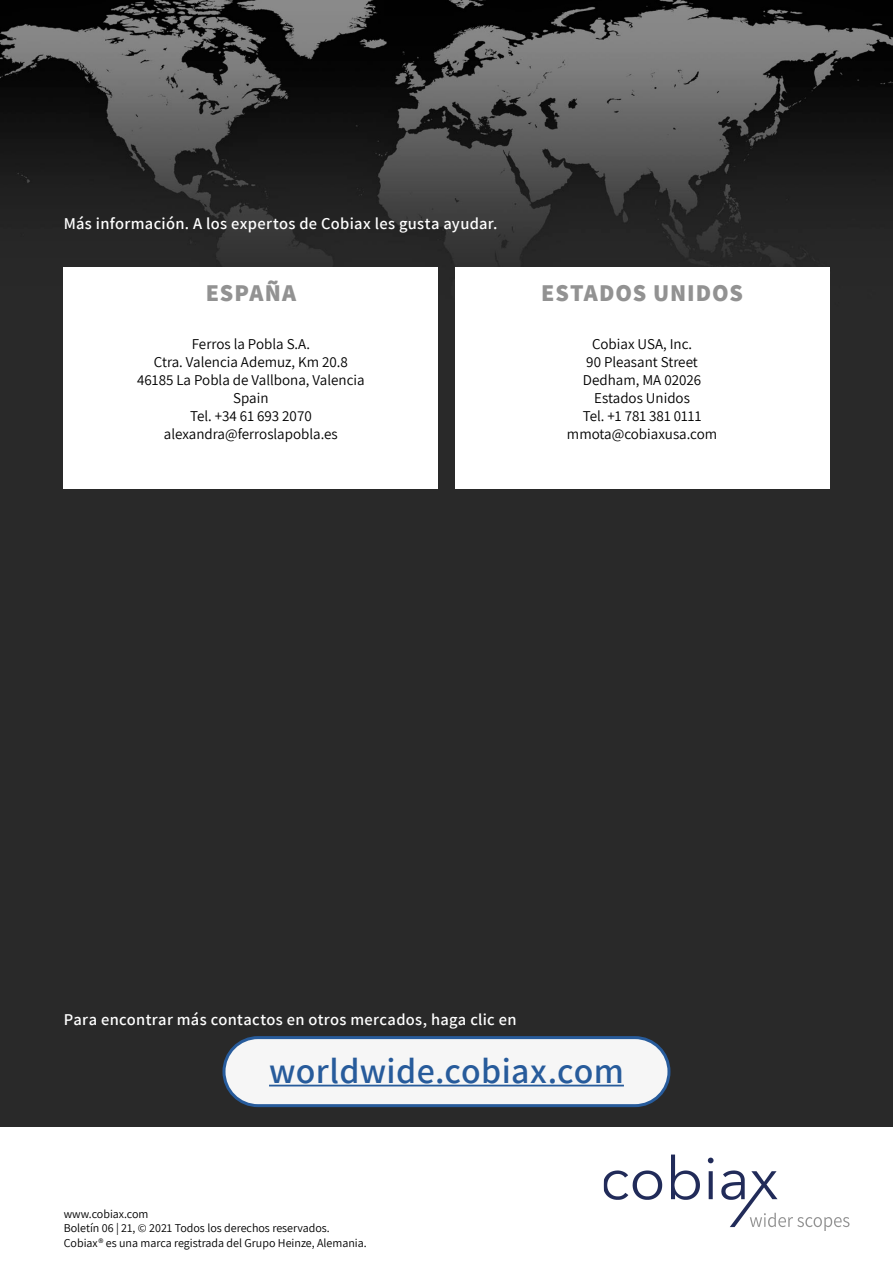
<style>
.page{position:relative;width:893px;height:1263px;background:#fff}
.page>*{position:absolute;margin:0;border:0;box-sizing:border-box;transform-origin:0 0}
.t1{font:600 36px "Assistant";letter-spacing:.01em;color:#275b9b}
.t2{font:800 24px "Assistant";letter-spacing:.04em;color:#929292}
.t3{font:600 16.5px "Assistant";letter-spacing:.02em;color:#fff}
.t4{font:15px/18px "Assistant";color:#000;text-align:center}
.t5{font:12px/14.4px "Assistant";color:#000}
</style>
<div class="page">
<img style="left:604px;top:1154px;width:245px;height:76px">
<img style="left:0;top:0;width:893px;height:1127px">
<div style="left:224px;top:1037px;width:445px;height:69px;background:#f6f6f6;border-radius:34px"></div>
<div style="left:222px;top:1036px;width:448px;height:71px;border:3px solid #275b9b;border-radius:34px"></div>
<hr style="left:269px;top:1085px;width:355px;height:1px;background:#275b9b">
<div style="left:64px;top:268px;width:374px;height:221px;background:#fff"></div>
<div style="left:455px;top:268px;width:374px;height:221px;background:#fff"></div>
<p class="t3" style="left:64px;top:213px;width:435px">Más información. A los expertos de Cobiax les gusta ayudar.</p>
<h2 class="t2" style="left:206px;top:276px;width:92px">ESPAÑA</h2>
<p class="t4" style="left:137px;top:334px;width:229px">Ferros la Pobla S.A.<br>Ctra. Valencia Ademuz, Km 20.8<br>46185 La Pobla de Vallbona, Valencia<br>Spain<br>Tel. +34 61 693 2070 alexandra@ferroslapobla.es</p>
<h2 class="t2" style="left:541px;top:276px;width:203px">ESTADOS UNIDOS</h2>
<p class="t4" style="left:567px;top:334px;width:152px">Cobiax USA, Inc.<br>90 Pleasant Street<br>Dedham, MA 02026<br>Estados Unidos<br>Tel. +1 781 381 0111 mmota@cobiaxusa.com</p>
<p class="t3" style="left:64px;top:1008px;width:454px">Para encontrar más contactos en otros mercados, haga clic en</p>
<h1 class="t1" style="left:269px;top:1046px;width:356px">worldwide.cobiax.com</h1>
<p class="t5" style="left:64px;top:1206px;width:304px">www.cobiax.com<br>Boletín 06 | 21, © 2021 Todos los derechos reservados.<br>Cobiax® es una marca registrada del Grupo Heinze, Alemania.</p>
</div>
